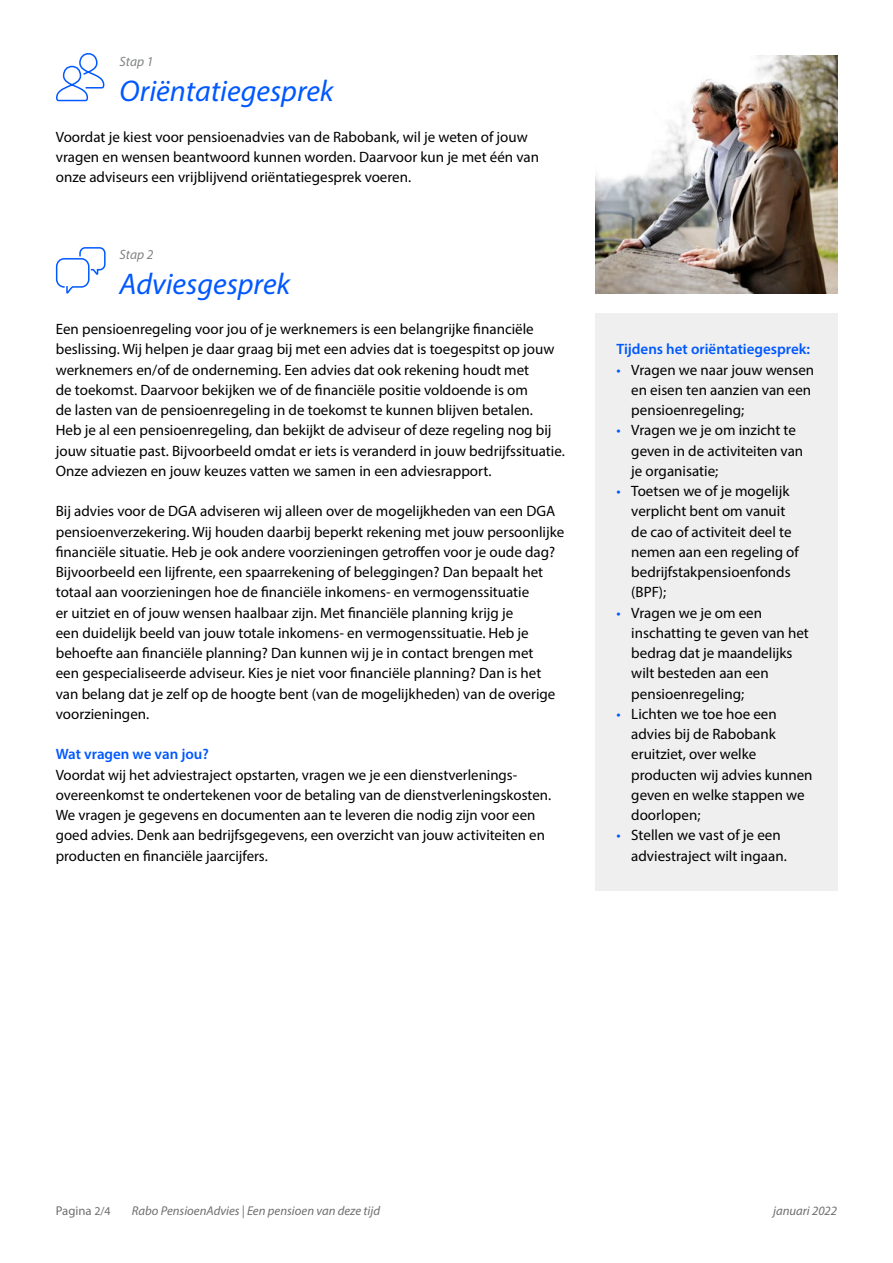
<style>
.page{position:relative;width:893px;height:1263px;background:#fff}
.page>*{position:absolute;margin:0;border:0;box-sizing:border-box;transform-origin:0 0}
.t1{font:italic 30px "Myriad Pro";color:#0058ff}
.t2{font:15px/20.2px "Myriad Pro";color:#000}
.t3{font:600 15px "Myriad Pro";color:#0058ff}
.t4{font:italic 13.5px "Myriad Pro";color:#818383}
.t5{font:italic 12.75px "Myriad Pro";color:#706f6f}
.t6{font:12.75px "Myriad Pro";color:#706f6f}
.s1{color:#0058ff}
.s2{font-size:12px}
</style>
<div class="page">
<div style="left:595px;top:314px;width:242px;height:577px;background:#efefef"></div>
<img style="left:595px;top:56px;width:242px;height:238px">
<svg style="left:55px;top:247px;width:51px;height:47px"></svg>
<svg style="left:56px;top:53px;width:49px;height:49px"></svg>
<p class="t4" style="left:120px;top:54px;width:35px">Stap 1</p>
<h1 class="t1" style="left:120px;top:73px;width:216px">Oriëntatiegesprek</h1>
<p class="t2" style="left:56px;top:126px;width:485px">Voordat je kiest voor pensioenadvies van de Rabobank, wil je weten of jouw vragen en wensen beantwoord kunnen worden. Daarvoor kun je met één van onze adviseurs een vrijblijvend oriëntatiegesprek voeren.</p>
<p class="t4" style="left:120px;top:246px;width:35px">Stap 2</p>
<h1 class="t1" style="left:120px;top:265px;width:172px">Adviesgesprek</h1>
<p class="t2" style="left:56px;top:319px;width:510px">Een pensioenregeling voor jou of je werknemers is een belangrijke financiële beslissing. Wij helpen je daar graag bij met een advies dat is toegespitst op jouw werknemers en/of de onderneming. Een advies dat ook rekening houdt met<br>de toekomst. Daarvoor bekijken we of de financiële positie voldoende is om<br>de lasten van de pensioenregeling in de toekomst te kunnen blijven betalen.<br>Heb je al een pensioenregeling, dan bekijkt de adviseur of deze regeling nog bij jouw situatie past. Bijvoorbeeld omdat er iets is veranderd in jouw bedrijfssituatie.<br>Onze adviezen en jouw keuzes vatten we samen in een adviesrapport.</p>
<p class="t2" style="left:56px;top:501px;width:510px">Bij advies voor de DGA adviseren wij alleen over de mogelijkheden van een DGA pensioenverzekering. Wij houden daarbij beperkt rekening met jouw persoonlijke financiële situatie. Heb je ook andere voorzieningen getroffen voor je oude dag?<br>Bijvoorbeeld een lijfrente, een spaarrekening of beleggingen? Dan bepaalt het totaal aan voorzieningen hoe de financiële inkomens- en vermogenssituatie<br>er uitziet en of jouw wensen haalbaar zijn. Met financiële planning krijg je<br>een duidelijk beeld van jouw totale inkomens- en vermogenssituatie. Heb je behoefte aan financiële planning? Dan kunnen wij je in contact brengen met<br>een gespecialiseerde adviseur. Kies je niet voor financiële planning? Dan is het van belang dat je zelf op de hoogte bent (van de mogelijkheden) van de overige voorzieningen.</p>
<p class="t3" style="left:56px;top:745px;width:155px">Wat vragen we van jou?</p>
<p class="t2" style="left:56px;top:764px;width:497px">Voordat wij het adviestraject opstarten, vragen we je een dienstverlenings&shy;overeenkomst te ondertekenen voor de betaling van de dienstverleningskosten.<br>We vragen je gegevens en documenten aan te leveren die nodig zijn voor een goed advies. Denk aan bedrijfsgegevens, een overzicht van jouw activiteiten en producten en financiële jaarcijfers.</p>
<p class="t3" style="left:616px;top:340px;width:195px">Tijdens het oriëntatiegesprek:</p>
<p class="t2" style="left:631px;top:359px;width:184px;text-indent:-15px"><span class="s1">•</span> Vragen we naar jouw wensen en eisen ten aanzien van een pensioenregeling;</p>
<p class="t2" style="left:631px;top:420px;width:174px;text-indent:-15px"><span class="s1">•</span> Vragen we je om inzicht te geven in de activiteiten van je organisatie;</p>
<p class="t2" style="left:631px;top:481px;width:169px;text-indent:-15px"><span class="s1">•</span> Toetsen we of je mogelijk verplicht bent om vanuit de cao of activiteit deel te nemen aan een regeling of bedrijfstakpensioenfonds (BPF);</p>
<p class="t2" style="left:631px;top:602px;width:179px;text-indent:-15px"><span class="s1">•</span> Vragen we je om een inschatting te geven van het bedrag dat je maandelijks wilt besteden aan een pensioenregeling;</p>
<p class="t2" style="left:631px;top:703px;width:183px;text-indent:-15px"><span class="s1">•</span> Lichten we toe hoe een advies bij de Rabobank eruitziet, over welke producten wij advies kunnen geven en welke stappen we doorlopen;</p>
<p class="t2" style="left:631px;top:825px;width:157px;text-indent:-15px"><span class="s1">•</span> Stellen we vast of je een adviestraject wilt ingaan.</p>
<p class="t6" style="left:56px;top:1203px;width:56px">Pagina <span class="s2">2/4</span></p>
<p class="t5" style="left:132px;top:1203px;width:250px">Rabo PensioenAdvies | Een pensioen van deze tijd</p>
<p class="t5" style="left:773px;top:1203px;width:65px">januari 2022</p>
</div>
